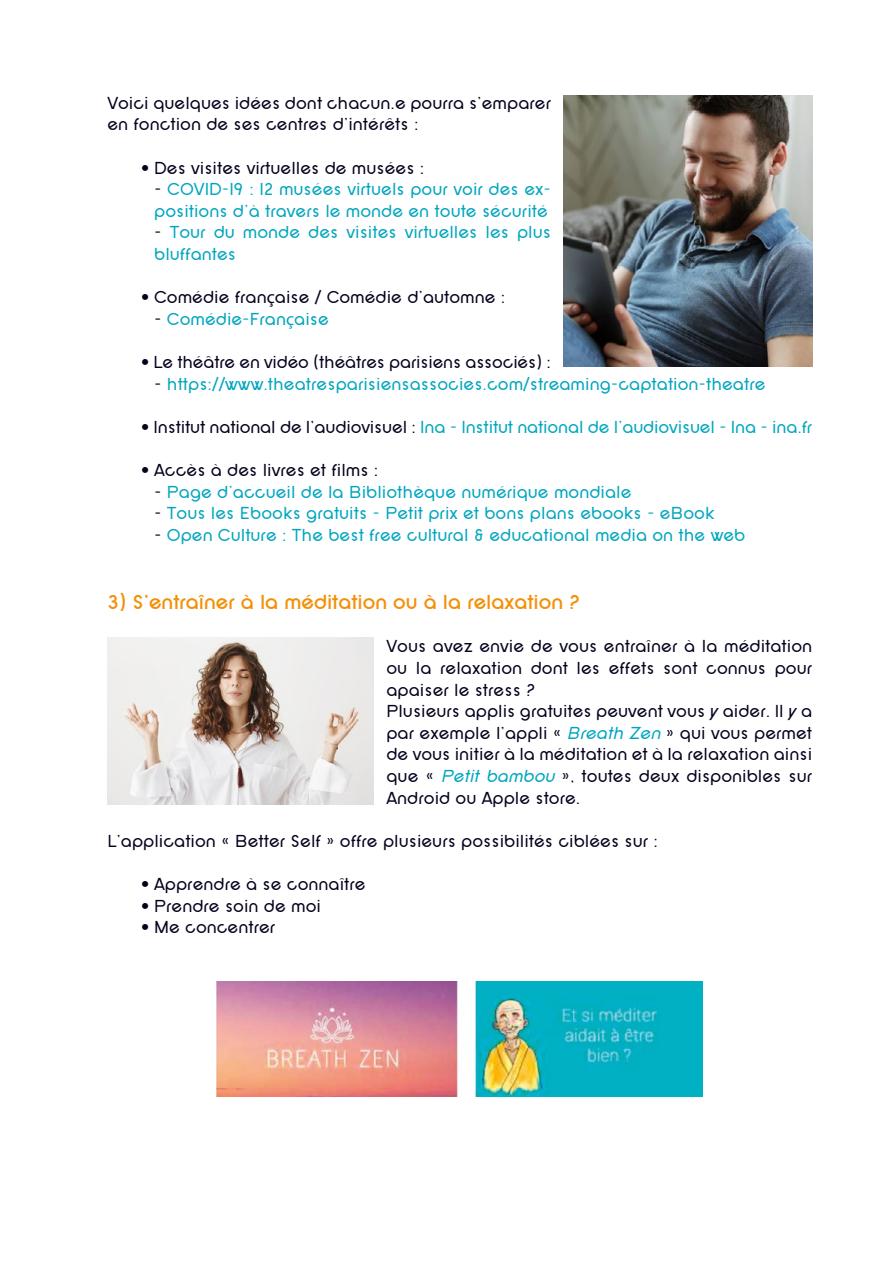
<style>
.page{position:relative;width:893px;height:1263px;background:#fff}
.page>*{position:absolute;margin:0;border:0;box-sizing:border-box;transform-origin:0 0}
.t1{font:700 21px "SF New Republic";color:#f39008}
.t2{font:18px/21.6px "SF New Republic";color:#07001d}
.t3{font:18px/21.6px "SF New Republic";color:#00a6bf}
.s1{color:#07001d}
.s2{font-family:"Myriad Pro"}
.s3{font-style:italic;color:#00a6bf}
</style>
<div class="page">
<img style="left:564px;top:96px;width:248px;height:271px">
<img style="left:107px;top:638px;width:267px;height:167px">
<img style="left:217px;top:981px;width:486px;height:115px">
<p class="t2" style="left:107px;top:92px;width:445px">Voici quelques idées dont chacun.e pourra s’emparer en fonction de ses centres d’intérêts :</p>
<p class="t2" style="left:141px;top:157px;width:284px">• Des visites virtuelles de musées :</p>
<p class="t3" style="left:154px;top:179px;width:398px"><span class="s1">-</span> COVID-19 : 12 musées virtuels pour voir des ex&shy;positions d’à travers le monde en toute sécurité</p>
<p class="t3" style="left:154px;top:222px;width:398px"><span class="s1">-</span> Tour du monde des visites virtuelles les plus bluffantes</p>
<p class="t2" style="left:141px;top:287px;width:366px">• Comédie fran<span class="s2">ç</span>aise / Comédie d’automne :</p>
<p class="t3" style="left:154px;top:308px;width:176px"><span class="s1">-</span> Comédie-Fran<span class="s2">ç</span>aise</p>
<p class="t2" style="left:141px;top:351px;width:411px">• Le théâtre en vidéo (théâtres parisiens associés) :</p>
<p class="t3" style="left:154px;top:373px;width:613px"><span class="s1">-</span> https://www.theatresparisiensassocies.com/streaming-captation-theatre</p>
<p class="t3" style="left:141px;top:416px;width:672px"><span class="s1">• Institut national de l’audiovisuel :</span> Ina - Institut national de l’audiovisuel - Ina - ina.fr</p>
<p class="t2" style="left:141px;top:459px;width:239px">• Accès à des livres et films :</p>
<p class="t3" style="left:154px;top:481px;width:479px"><span class="s1">-</span> Page d’accueil de la Bibliothèque numérique mondiale</p>
<p class="t3" style="left:154px;top:503px;width:562px"><span class="s1">-</span> Tous les Ebooks gratuits - Petit prix et bons plans ebooks - eBook</p>
<p class="t3" style="left:154px;top:524px;width:593px"><span class="s1">-</span> Open Culture : The best free cultural &amp; educational media on the web</p>
<p class="t1" style="left:107px;top:591px;width:475px">3) S’entraîner à la méditation ou à la relaxation ?</p>
<p class="t2" style="left:386px;top:636px;width:427px">Vous avez envie de vous entraîner à la méditation ou la relaxation dont les effets sont connus pour apaiser le stress ?<br>Plusieurs applis gratuites peuvent vous y aider. Il y a par exemple l’appli « <span class="s3">Breath Zen</span> » qui vous permet de vous initier à la méditation et à la relaxation ainsi que « <span class="s3">Petit bambou</span> », toutes deux disponibles sur Android ou Apple store.</p>
<p class="t2" style="left:107px;top:830px;width:552px">L’application « Better Self » offre plusieurs possibilités ciblées sur :</p>
<p class="t2" style="left:141px;top:873px;width:226px">• Apprendre à se connaître</p>
<p class="t2" style="left:141px;top:895px;width:181px">• Prendre soin de moi</p>
<p class="t2" style="left:141px;top:917px;width:135px">• Me concentrer</p>
</div>
